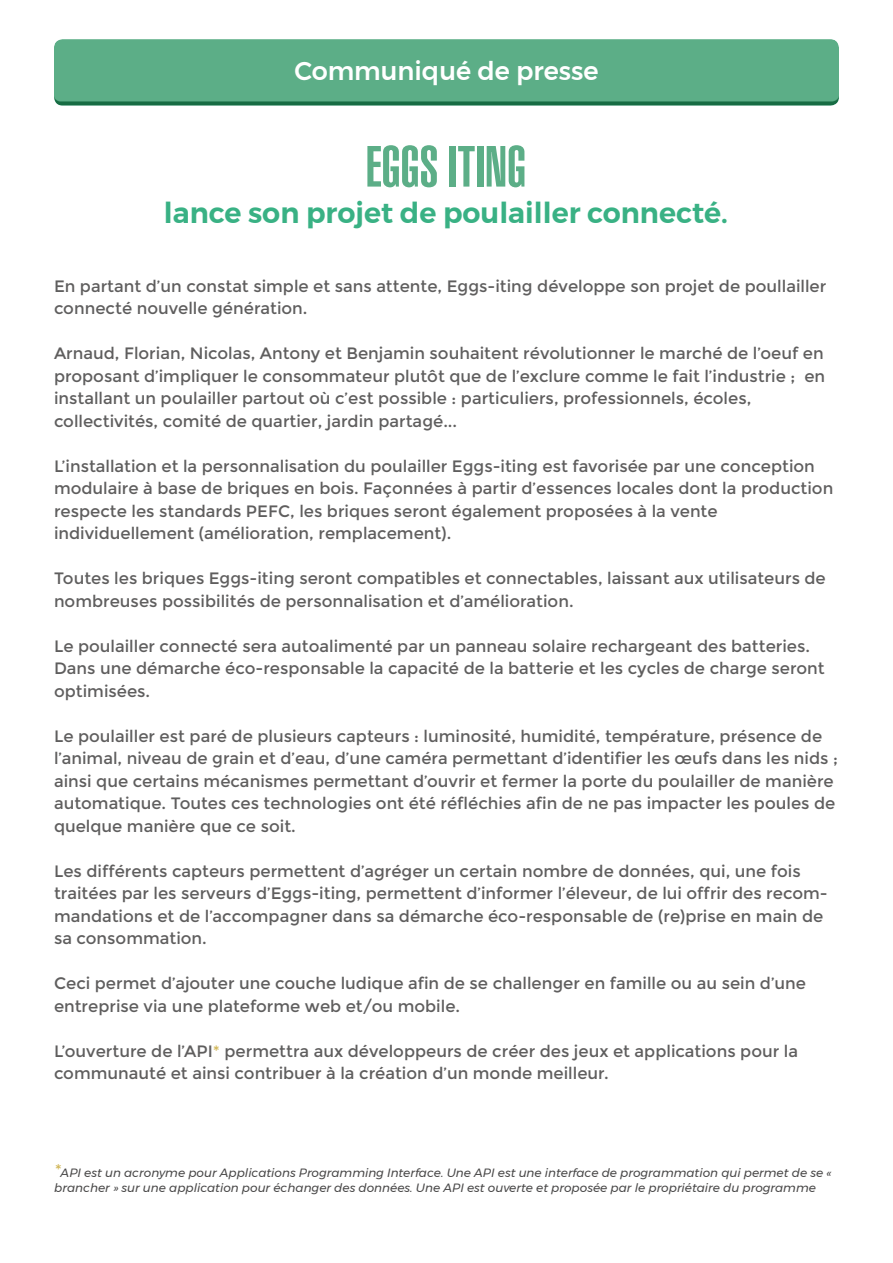
<style>
.page{position:relative;width:893px;height:1263px;background:#fff}
.page>*{position:absolute;margin:0;border:0;box-sizing:border-box;transform-origin:0 0}
.t1{font:900 extra-condensed 57px "Helvetica";color:#5cae87}
.t2{font:600 28.5px "Montserrat";color:#39b184}
.t3{font:500 25.5px "Montserrat";color:#fff}
.t4{font:16.5px/22.5px "Montserrat";color:#5f5e5e}
.t5{font:italic 12px/14.4px "Montserrat";color:#494848}
.s1{color:#d1b759}
.s2{font-size:18px;color:#d1b759}
</style>
<div class="page">
<div style="left:53px;top:37px;width:787px;height:69px;background:#008056;opacity:.75"></div>
<h3 class="t3" style="left:294px;top:51px;width:306px">Communiqué de presse</h3>
<h1 class="t1" style="left:366px;top:134px;width:162px">EGGS ITING</h1>
<h2 class="t2" style="left:164px;top:190px;width:566px">lance son projet de poulailler connecté.</h2>
<p class="t4" style="left:54px;top:275px;width:774px">En partant d’un constat simple et sans attente, Eggs-iting développe son projet de poullailler connecté nouvelle génération.</p>
<p class="t4" style="left:54px;top:342px;width:773px">Arnaud, Florian, Nicolas, Antony et Benjamin souhaitent révolutionner le marché de l’oeuf en proposant d’impliquer le consommateur plutôt que de l’exclure comme le fait l’industrie ; en installant un poulailler partout où c’est possible : particuliers, professionnels, écoles, collectivités, comité de quartier, jardin partagé...</p>
<p class="t4" style="left:54px;top:455px;width:781px">L’installation et la personnalisation du poulailler Eggs-iting est favorisée par une conception modulaire à base de briques en bois. Façonnées à partir d’essences locales dont la production respecte les standards PEFC, les briques seront également proposées à la vente individuellement (amélioration, remplacement).</p>
<p class="t4" style="left:54px;top:567px;width:773px">Toutes les briques Eggs-iting seront compatibles et connectables, laissant aux utilisateurs de nombreuses possibilités de personnalisation et d’amélioration.</p>
<p class="t4" style="left:54px;top:635px;width:772px">Le poulailler connecté sera autoalimenté par un panneau solaire rechargeant des batteries.<br>Dans une démarche éco-responsable la capacité de la batterie et les cycles de charge seront optimisées.</p>
<p class="t4" style="left:54px;top:725px;width:785px">Le poulailler est paré de plusieurs capteurs : luminosité, humidité, température, présence de l’animal, niveau de grain et d’eau, d’une caméra permettant d’identifier les œufs dans les nids ; ainsi que certains mécanismes permettant d’ouvrir et fermer la porte du poulailler de manière automatique. Toutes ces technologies ont été réfléchies afin de ne pas impacter les poules de quelque manière que ce soit.</p>
<p class="t4" style="left:54px;top:860px;width:775px">Les différents capteurs permettent d’agréger un certain nombre de données, qui, une fois traitées par les serveurs d’Eggs-iting, permettent d’informer l’éleveur, de lui offrir des recom&shy;mandations et de l’accompagner dans sa démarche éco-responsable de (re)prise en main de sa consommation.</p>
<p class="t4" style="left:54px;top:972px;width:754px">Ceci permet d’ajouter une couche ludique afin de se challenger en famille ou au sein d’une entreprise via une plateforme web et/ou mobile.</p>
<p class="t4" style="left:54px;top:1040px;width:745px">L’ouverture de l’API<span class="s1">*</span> permettra aux développeurs de créer des jeux et applications pour la communauté et ainsi contribuer à la création d’un monde meilleur.</p>
<p class="t5" style="left:54px;top:1166px;width:779px"><span class="s2">*</span>API est un acronyme pour Applications Programming Interface. Une API est une interface de programmation qui permet de se « brancher » sur une application pour échanger des données. Une API est ouverte et proposée par le propriétaire du programme</p>
</div>
